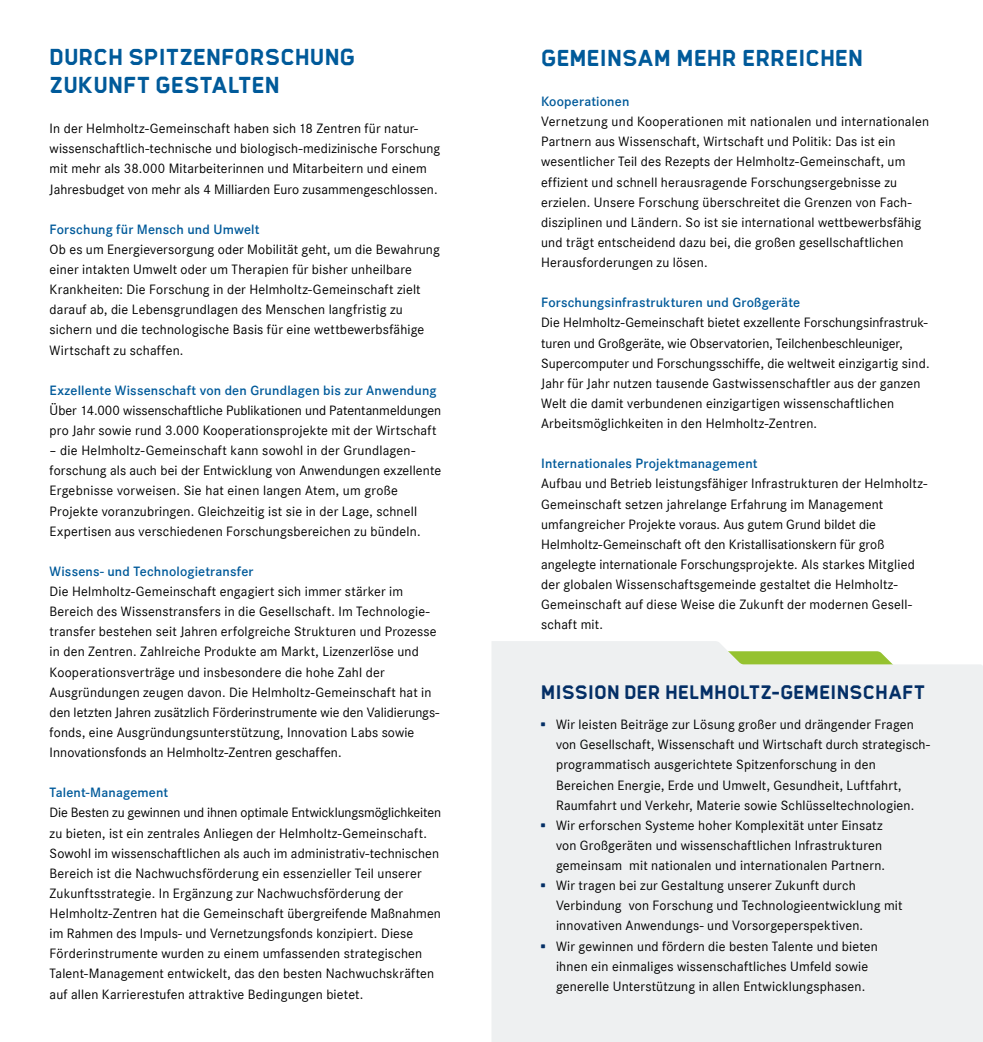
<style>
.page{position:relative;width:983px;height:1042px;background:#fff}
.page>*{position:absolute;margin:0;border:0;box-sizing:border-box;transform-origin:0 0}
.t1{font:700 22.75px/28px "Hermann";letter-spacing:.01em;color:#005a9a}
.t2{font:700 19.25px "Hermann";letter-spacing:.015em;color:#042f66}
.t3{font:14px/20.1px "Corporate S";letter-spacing:.01em;color:#000}
.t4{font:600 14px "Corporate S";letter-spacing:.015em;color:#005a9a}
.s1{font-family:"Hermann";font-weight:700;color:#042f66}
</style>
<div class="page">
<div style="left:492px;top:641px;width:490px;height:401px;background:#eef0f1"></div>
<h1 class="t1" style="left:50px;top:43px;width:307px">DURCH SPITZENFORSCHUNG<br>ZUKUNFT GESTALTEN</h1>
<p class="t3" style="left:50px;top:118px;width:392px">In der Helmholtz-Gemeinschaft haben sich 18 Zentren für natur&shy;wissenschaftlich-technische und biologisch-medizinische Forschung mit mehr als 38.000 Mitarbeiterinnen und Mitarbeitern und einem Jahresbudget von mehr als 4 Milliarden Euro zusammengeschlossen.</p>
<p class="t4" style="left:50px;top:220px;width:211px">Forschung für Mensch und Umwelt</p>
<p class="t3" style="left:50px;top:239px;width:391px">Ob es um Energieversorgung oder Mobilität geht, um die Bewahrung einer intakten Umwelt oder um Therapien für bisher unheilbare Krankheiten: Die Forschung in der Helmholtz-Gemeinschaft zielt darauf ab, die Lebensgrundlagen des Menschen langfristig zu sichern und die technologische Basis für eine wettbewerbsfähige Wirtschaft zu schaffen.</p>
<p class="t4" style="left:50px;top:381px;width:388px">Exzellente Wissenschaft von den Grundlagen bis zur Anwendung</p>
<p class="t3" style="left:50px;top:400px;width:393px">Über 14.000 wissenschaftliche Publikationen und Patentanmeldungen pro Jahr sowie rund 3.000 Kooperationsprojekte mit der Wirtschaft</p>
<p class="t3" style="left:50px;top:440px;width:393px">– die Helmholtz-Gemeinschaft kann sowohl in der Grundlagen&shy;forschung als auch bei der Entwicklung von Anwendungen exzellente Ergebnisse vorweisen. Sie hat einen langen Atem, um große Projekte voranzubringen. Gleichzeitig ist sie in der Lage, schnell Expertisen aus verschiedenen Forschungsbereichen zu bündeln.</p>
<p class="t4" style="left:50px;top:562px;width:205px">Wissens- und Technologietransfer</p>
<p class="t3" style="left:50px;top:581px;width:391px">Die Helmholtz-Gemeinschaft engagiert sich immer stärker im Bereich des Wissenstransfers in die Gesellschaft. Im Technologie&shy;transfer bestehen seit Jahren erfolgreiche Strukturen und Prozesse in den Zentren. Zahlreiche Produkte am Markt, Lizenzerlöse und Kooperationsverträge und insbesondere die hohe Zahl der Ausgründungen zeugen davon. Die Helmholtz-Gemeinschaft hat in den letzten Jahren zusätzlich Förderinstrumente wie den Validierungs&shy;fonds, eine Ausgründungsunterstützung, Innovation Labs sowie Innovationsfonds an Helmholtz-Zentren geschaffen.</p>
<p class="t4" style="left:50px;top:783px;width:120px">Talent-Management</p>
<p class="t3" style="left:50px;top:802px;width:393px">Die Besten zu gewinnen und ihnen optimale Entwicklungsmöglichkeiten zu bieten, ist ein zentrales Anliegen der Helmholtz-Gemeinschaft.<br>Sowohl im wissenschaftlichen als auch im administrativ-technischen Bereich ist die Nachwuchsförderung ein essenzieller Teil unserer Zukunftsstrategie. In Ergänzung zur Nachwuchsförderung der Helmholtz-Zentren hat die Gemeinschaft übergreifende Maßnahmen im Rahmen des Impuls- und Vernetzungsfonds konzipiert. Diese Förderinstrumente wurden zu einem umfassenden strategischen Talent-Management entwickelt, das den besten Nachwuchskräften auf allen Karrierestufen attraktive Bedingungen bietet.</p>
<h1 class="t1" style="left:541px;top:44px;width:323px">GEMEINSAM MEHR ERREICHEN</h1>
<p class="t4" style="left:541px;top:92px;width:90px">Kooperationen</p>
<p class="t3" style="left:541px;top:111px;width:389px">Vernetzung und Kooperationen mit nationalen und internationalen Partnern aus Wissenschaft, Wirtschaft und Politik: Das ist ein wesentlicher Teil des Rezepts der Helmholtz-Gemeinschaft, um effizient und schnell herausragende Forschungsergebnisse zu erzielen. Unsere Forschung überschreitet die Grenzen von Fach&shy;disziplinen und Ländern. So ist sie international wettbewerbsfähig und trägt entscheidend dazu bei, die großen gesellschaftlichen Herausforderungen zu lösen.</p>
<p class="t4" style="left:541px;top:293px;width:260px">Forschungsinfrastrukturen und Großgeräte</p>
<p class="t3" style="left:541px;top:312px;width:390px">Die Helmholtz-Gemeinschaft bietet exzellente Forschungsinfrastruk&shy;turen und Großgeräte, wie Observatorien, Teilchenbeschleuniger, Supercomputer und Forschungsschiffe, die weltweit einzigartig sind.<br>Jahr für Jahr nutzen tausende Gastwissenschaftler aus der ganzen Welt die damit verbundenen einzigartigen wissenschaftlichen Arbeitsmöglichkeiten in den Helmholtz-Zentren.</p>
<p class="t4" style="left:541px;top:454px;width:218px">Internationales Projektmanagement</p>
<p class="t3" style="left:541px;top:473px;width:387px">Aufbau und Betrieb leistungsfähiger Infrastrukturen der Helmholtz-Gemeinschaft setzen jahrelange Erfahrung im Management umfangreicher Projekte voraus. Aus gutem Grund bildet die Helmholtz-Gemeinschaft oft den Kristallisationskern für groß angelegte internationale Forschungsprojekte. Als starkes Mitglied der globalen Wissenschaftsgemeinde gestaltet die Helmholtz-Gemeinschaft auf diese Weise die Zukunft der modernen Gesell&shy;schaft mit.</p>
<h2 class="t2" style="left:541px;top:681px;width:385px">MISSION DER HELMHOLTZ-GEMEINSCHAFT</h2>
<p class="t3" style="left:556px;top:714px;width:375px;text-indent:-15px"><span class="s1">•</span> Wir leisten Beiträge zur Lösung großer und drängender Fragen von Gesellschaft, Wissenschaft und Wirtschaft durch strategisch&shy;programmatisch ausgerichtete Spitzenforschung in den Bereichen Energie, Erde und Umwelt, Gesundheit, Luftfahrt, Raumfahrt und Verkehr, Materie sowie Schlüsseltechnologien.</p>
<p class="t3" style="left:556px;top:814px;width:330px;text-indent:-15px"><span class="s1">•</span> Wir erforschen Systeme hoher Komplexität unter Einsatz von Großgeräten und wissenschaftlichen Infrastrukturen gemeinsam mit nationalen und internationalen Partnern.</p>
<p class="t3" style="left:556px;top:875px;width:348px;text-indent:-15px"><span class="s1">•</span> Wir tragen bei zur Gestaltung unserer Zukunft durch<br>Verbindung von Forschung und Technologieentwicklung mit innovativen Anwendungs- und Vorsorgeperspektiven.</p>
<p class="t3" style="left:541px;top:935px;width:338px;text-align:center"><span class="s1">•</span> Wir gewinnen und fördern die besten Talente und bieten ihnen ein einmaliges wissenschaftliches Umfeld sowie generelle Unterstützung in allen Entwicklungsphasen.</p>
</div>
